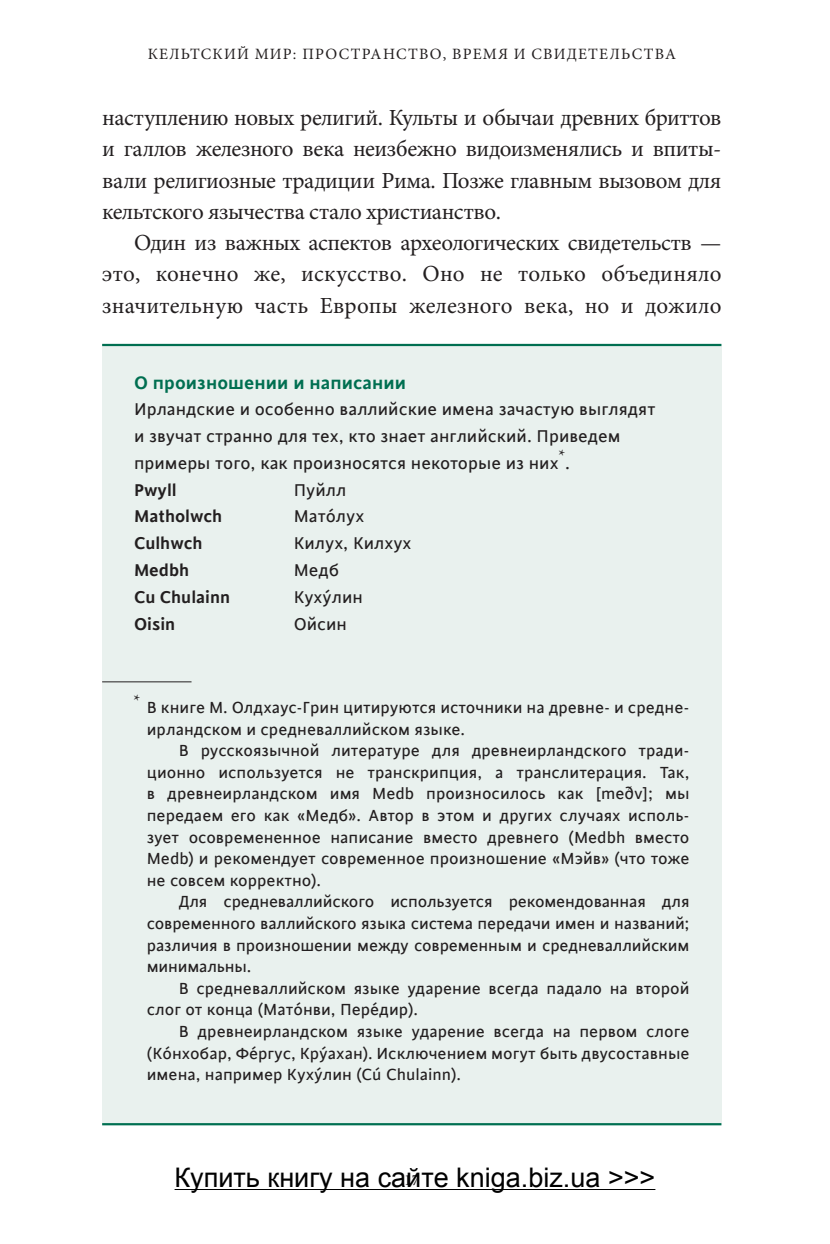
<style>
.page{position:relative;width:830px;height:1244px;background:#fff}
.page>*{position:absolute;margin:0;border:0;box-sizing:border-box;transform-origin:0 0}
.t1{font:27px "Arial";color:#000}
.t2{font:22.95px/31.3px "Minion Pro";letter-spacing:-.005em;color:#231f20;text-align:justify}
.t3{font:600 20.25px "Cinta";letter-spacing:.005em;color:#006f51}
.t4{font:19.12px/26.8px "Cinta";color:#231f20}
.t5{font:600 19.12px "Cinta";color:#231f20}
.t6{font:18px/21.6px "Cinta";color:#231f20;text-align:justify}
.t7{font:15.75px "Minion Pro";letter-spacing:.075em;color:#231f20}
.s1{font-weight:600}
</style>
<div class="page">
<div style="left:102px;top:346px;width:619px;height:777px;background:#e9f1ee"></div>
<hr style="left:102px;top:344px;width:619px;height:2px;background:#006f51">
<hr style="left:102px;top:1123px;width:619px;height:2px;background:#006f51">
<hr style="left:102px;top:681px;width:89px;height:1px;background:#231f20">
<hr style="left:174px;top:1189px;width:481px;height:1px;background:#000">
<p class="t7" style="left:148px;top:44px;width:529px">КЕЛЬТСКИЙ МИР: ПРОСТРАНСТВО, ВРЕМЯ И СВИДЕТЕЛЬСТВА</p>
<p class="t2" style="left:102px;top:102px;width:620px">наступлению новых религий. Культы и обычаи древних бриттов и галлов железного века неизбежно видоизменялись и впиты&shy;вали религиозные традиции Рима. Позже главным вызовом для кельтского язычества стало христианство.</p>
<p class="t2" style="left:102px;top:227px;width:620px;text-indent:32px">Один из важных аспектов археологических свидетельств — это, конечно же, искусство. Оно не только объединяло значительную часть Европы железного века, но и дожило</p>
<p class="t3" style="left:134px;top:370px;width:273px">О произношении и написании</p>
<p class="t4" style="left:134px;top:396px;width:522px">Ирландские и особенно валлийские имена зачастую выглядят и звучат странно для тех, кто знает английский. Приведем примеры того, как произносятся некоторые из них<sup>*</sup>.<br><span class="s1">Pwyll</span></p>
<p class="t4" style="left:293px;top:477px;width:54px">Пуйлл</p>
<p class="t5" style="left:134px;top:505px;width:90px">Matholwch</p>
<p class="t4" style="left:293px;top:504px;width:72px">Матóлух</p>
<p class="t5" style="left:134px;top:532px;width:70px">Culhwch</p>
<p class="t4" style="left:293px;top:530px;width:119px">Килух, Килхух</p>
<p class="t5" style="left:134px;top:558px;width:57px">Medbh</p>
<p class="t4" style="left:293px;top:557px;width:47px">Медб</p>
<p class="t5" style="left:134px;top:585px;width:97px">Cu Chulainn</p>
<p class="t4" style="left:293px;top:584px;width:71px">Кухýлин</p>
<p class="t5" style="left:134px;top:612px;width:43px">Oisin</p>
<p class="t4" style="left:293px;top:611px;width:55px">Ойсин</p>
<p class="t6" style="left:147px;top:697px;width:544px;text-indent:-13px"><sup>*</sup> В книге М. Олдхаус-Грин цитируются источники на древне- и средне&shy;ирландском и средневаллийском языке.</p>
<p class="t6" style="left:147px;top:740px;width:544px;text-indent:32px">В русскоязычной литературе для древнеирландского тради&shy;ционно используется не транскрипция, а транслитерация. Так, в древнеирландском имя Medb произносилось как [meðv]; мы передаем его как «Медб». Автор в этом и других случаях исполь&shy;зует осовремененное написание вместо древнего (Medbh вместо Medb) и рекомендует современное произношение «Мэйв» (что тоже не совсем корректно).</p>
<p class="t6" style="left:147px;top:891px;width:544px;text-indent:32px">Для средневаллийского используется рекомендованная для современного валлийского языка система передачи имен и названий; различия в произношении между современным и средневаллийским минимальны.</p>
<p class="t6" style="left:147px;top:978px;width:544px;text-indent:32px">В средневаллийском языке ударение всегда падало на второй слог от конца (Матóнви, Перéдир).</p>
<p class="t6" style="left:147px;top:1021px;width:544px;text-indent:32px">В древнеирландском языке ударение всегда на первом слоге (Кóнхобар, Фéргус, Крýахан). Исключением могут быть двусоставные имена, например Кухýлин (Cú Chulainn).</p>
<h1 class="t1" style="left:174px;top:1160px;width:482px">Купить книгу на сайте kniga.biz.ua &gt;&gt;&gt;</h1>
<p class="t7" style="left:404px;top:1169px;width:17px">17</p>
</div>
